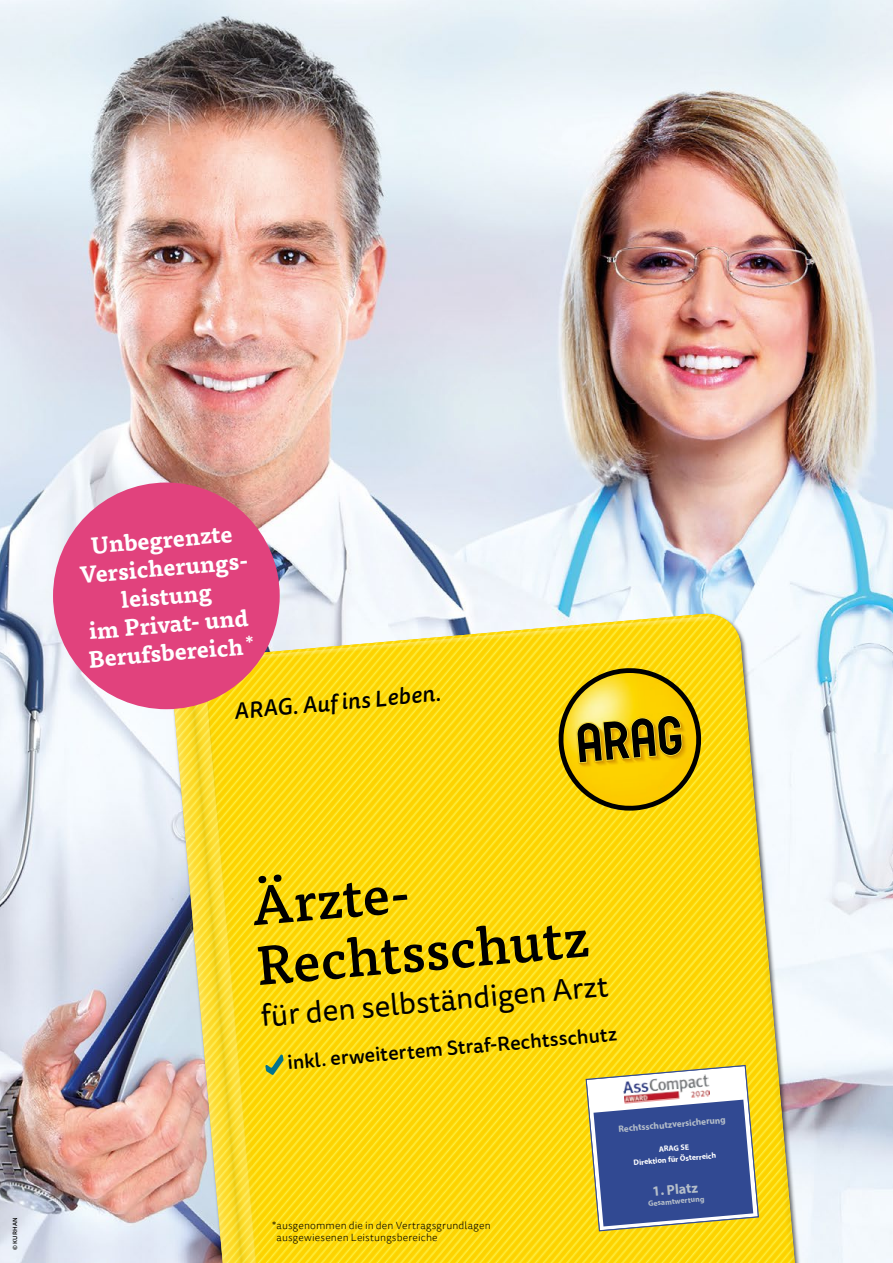
<style>
.page{position:relative;width:893px;height:1263px;background:#fff}
.page>*{position:absolute;margin:0;border:0;box-sizing:border-box;transform-origin:0 0}
.t1{font:500 54px/60px "Tisa OT";color:#000}
.t2{font:30px "Tisa Sans OT";color:#000}
.t3{font:700 22.95px/28.3px "Tisa OT";color:#fff;text-align:center}
.t4{font:italic 500 22.5px "Tisa Sans OT";color:#000}
.t5{font:500 19.5px "Tisa Sans OT";color:#000}
.t6{font:700 14.1px "Myriad Pro";color:#b5bec9}
.t7{font:300 10.5px/12.6px "Tisa Sans OT";letter-spacing:.015em;color:#000}
.t8{font:700 9.15px "Myriad Pro";color:#b5bec9}
.t9{font:700 7.8px/11.1px "Myriad Pro";color:#fff;text-align:center}
.t10{font:700 7.8px "Myriad Pro";color:#b5bec9}
.t11{font:500 6px "Tisa Sans OT";letter-spacing:.035em;color:#000}
</style>
<div class="page">
<img style="left:0;top:0;width:893px;height:1263px">
<img style="left:170px;top:616px;width:625px;height:647px">
<svg style="left:555px;top:667px;width:149px;height:147px;background:#c9aa11"></svg>
<svg style="left:265px;top:1054px;width:19px;height:21px"></svg>
<div style="left:53px;top:482px;width:227px;height:227px;background:#e1427d;border-radius:50%"></div>
<svg style="left:585px;top:1065px;width:174px;height:167px"></svg>
<h3 class="t3" style="left:76px;top:534px;width:173px;rotate:-5deg">Unbegrenzte<br>Versicherungs&shy;leistung<br>im Privat- und<br>Berufsbereich<sup>*</sup></h3>
<h3 class="t4" style="left:233px;top:697px;width:208px;rotate:-5deg">ARAG. Auf ins Leben.</h3>
<h1 class="t1" style="left:249px;top:878px;width:335px;rotate:-5deg">Ärzte-<br>Rechtsschutz</h1>
<h2 class="t2" style="left:259px;top:998px;width:350px;rotate:-5deg">für den selbständigen Arzt</h2>
<h3 class="t5" style="left:287px;top:1050px;width:332px;rotate:-5deg">inkl. erweitertem Straf-Rechtsschutz</h3>
<p class="t11" style="left:11px;top:1250px;width:34px;rotate:-90deg">© KURHAN</p>
<p class="t7" style="left:277px;top:1219px;width:216px;text-indent:-4px">*ausgenommen die in den Vertragsgrundlagen ausgewiesenen Leistungsbereiche</p>
<p class="t8" style="left:618px;top:1123px;width:109px;rotate:-5deg">Rechtsschutzversicherung</p>
<p class="t9" style="left:632px;top:1146px;width:84px;rotate:-5deg">ARAG SE<br>Direktion für Österreich</p>
<h3 class="t6" style="left:652px;top:1182px;width:47px;rotate:-5deg">1. Platz</h3>
<p class="t10" style="left:648px;top:1198px;width:58px;rotate:-5deg">Gesamtwertung</p>
</div>
